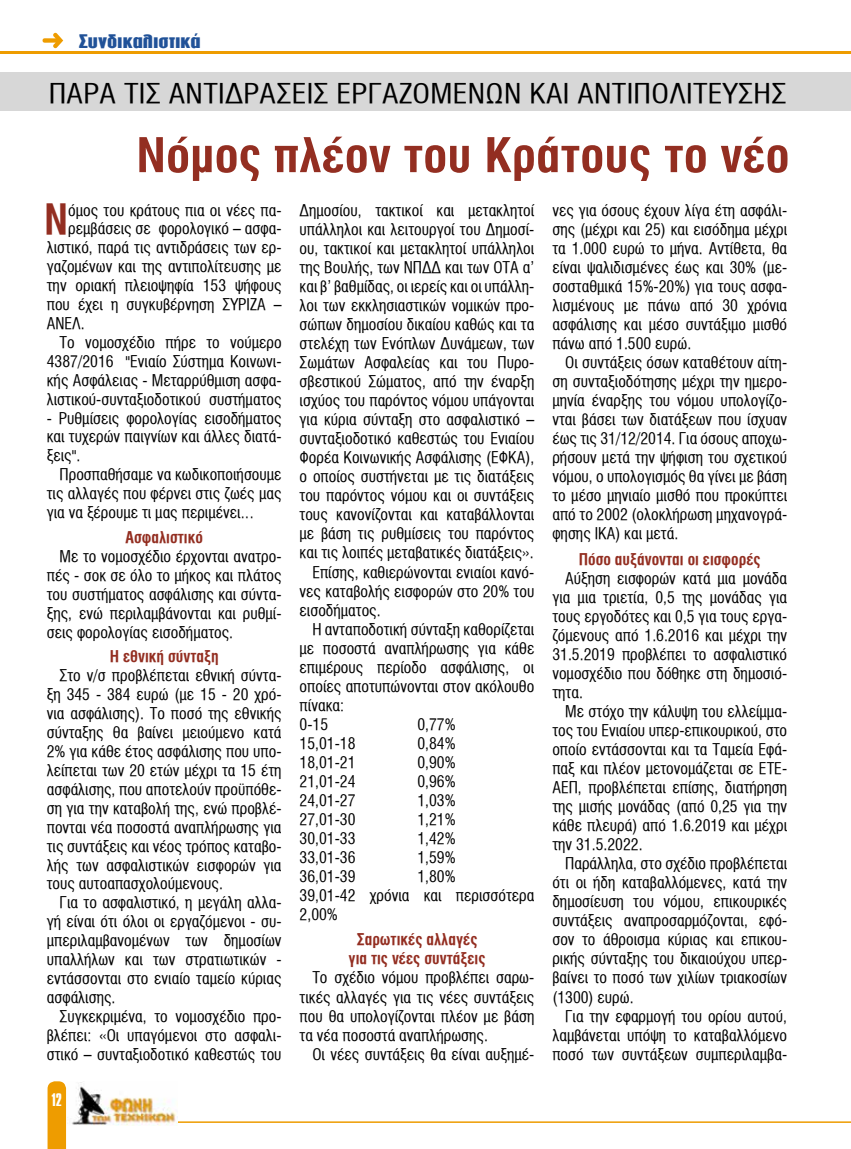
<style>
.page{position:relative;width:851px;height:1149px;background:#fff}
.page>*{position:absolute;margin:0;border:0;box-sizing:border-box;transform-origin:0 0}
.t1{font:48px "UB Helvetica Cond Bold";color:#932e21;scale:1.08 1}
.t2{font:41.7px "UB Helvetica Cond Bold";color:#932e21}
.t3{font:27.3px "UB Helvetica Cond";letter-spacing:.01em;color:#000;scale:1.13 1}
.t4{font:800 19.5px "CF Eteocles";color:#215298;scale:1.2 1}
.t5{font:16.2px/19px "UB Helvetica Cond";color:#000;text-align:justify}
.t6{font:16.2px/19.2px "UB Helvetica Cond Bold";color:#932e21;text-align:center}
.t7{font:15.6px "CF Compacta BT Roman";color:#fff}
</style>
<div class="page">
<hr style="left:129px;top:1120px;width:721px;height:2px;background:#ee9c00">
<svg style="left:43px;top:33px;width:20px;height:15px"></svg>
<img style="left:72px;top:1082px;width:105px;height:42px">
<hr style="left:0;top:52px;width:850px;height:2px;background:#ee9c00">
<svg style="left:48px;top:1081px;width:18px;height:67px"></svg>
<div style="left:0;top:72px;width:850px;height:39px;background:#d7d7d7"></div>
<p class="t4" style="left:79px;top:31px;width:103px">Συνδικαλιστικά</p>
<h3 class="t3" style="left:49px;top:79px;width:654px">ΠΑΡΑ ΤΙΣ ΑΝΤΙΔΡΑΣΕΙΣ ΕΡΓΑΖΟΜΕΝΩN ΚΑΙ ΑΝΤΙΠΟΛΙΤΕΥΣΗΣ</h3>
<h1 class="t1" style="left:136px;top:128px;width:606px">Νόμος πλέον του Κράτους το νέο</h1>
<h2 class="t2" style="left:44px;top:196px;width:26px">Ν</h2>
<p class="t5" style="left:68px;top:201px;width:215px">όμος του κράτους πια οι νέες πα-</p>
<p class="t5" style="left:68px;top:219px;width:215px">ρεμβάσεις σε φορολογικό – ασφα-</p>
<p class="t5" style="left:47px;top:238px;width:236px">λιστικό, παρά τις αντιδράσεις των ερ-</p>
<p class="t5" style="left:47px;top:257px;width:236px">γαζομένων και της αντιπολίτευσης με</p>
<p class="t5" style="left:47px;top:276px;width:236px">την οριακή πλειοψηφία 153 ψήφους</p>
<p class="t5" style="left:47px;top:295px;width:236px">που έχει η συγκυβέρνηση ΣΥΡΙΖΑ –</p>
<p class="t5" style="left:47px;top:314px;width:39px">ΑΝΕΛ.</p>
<p class="t5" style="left:60px;top:333px;width:223px">Το νομοσχέδιο πήρε το νούμερο</p>
<p class="t5" style="left:47px;top:352px;width:236px">4387/2016 "Ενιαίο Σύστημα Κοινωνι-</p>
<p class="t5" style="left:47px;top:370px;width:236px">κής Ασφάλειας - Μεταρρύθμιση ασφα-</p>
<p class="t5" style="left:47px;top:389px;width:236px">λιστικού-συνταξιοδοτικού συστήματος</p>
<p class="t5" style="left:47px;top:408px;width:236px">- Ρυθμίσεις φορολογίας εισοδήματος και τυχερών παιγνίων και άλλες διατά&shy;ξεις".</p>
<p class="t5" style="left:47px;top:465px;width:236px;text-indent:13px">Προσπαθήσαμε να κωδικοποιήσουμε τις αλλαγές που φέρνει στις ζωές μας για να ξέρουμε τι μας περιμένει…</p>
<p class="t6" style="left:125px;top:527px;width:79px">Ασφαλιστικό</p>
<p class="t5" style="left:47px;top:547px;width:236px;text-indent:13px">Με το νομοσχέδιο έρχονται ανατρο&shy;πές - σοκ σε όλο το μήκος και πλάτος του συστήματος ασφάλισης και σύντα&shy;ξης, ενώ περιλαμβάνονται και ρυθμί&shy;σεις φορολογίας εισοδήματος.</p>
<p class="t6" style="left:110px;top:647px;width:110px">Η εθνική σύνταξη</p>
<p class="t5" style="left:47px;top:666px;width:236px;text-indent:13px">Στο ν/σ προβλέπεται εθνική σύντα&shy;ξη 345 - 384 ευρώ (με 15 - 20 χρό&shy;νια ασφάλισης). Το ποσό της εθνικής σύνταξης θα βαίνει μειούμενο κατά 2% για κάθε έτος ασφάλισης που υπο&shy;λείπεται των 20 ετών μέχρι τα 15 έτη ασφάλισης, που αποτελούν προϋπόθε&shy;ση για την καταβολή της, ενώ προβλέ&shy;πονται νέα ποσοστά αναπλήρωσης για τις συντάξεις και νέος τρόπος καταβο&shy;λής των ασφαλιστικών εισφορών για τους αυτοαπασχολούμενους.</p>
<p class="t5" style="left:47px;top:893px;width:236px;text-indent:13px">Για το ασφαλιστικό, η μεγάλη αλλα&shy;γή είναι ότι όλοι οι εργαζόμενοι - συ&shy;μπεριλαμβανομένων των δημοσίων υπαλλήλων και των στρατιωτικών - εντάσσονται στο ενιαίο ταμείο κύριας ασφάλισης.</p>
<p class="t5" style="left:47px;top:1006px;width:236px;text-indent:13px">Συγκεκριμένα, το νομοσχέδιο προ&shy;βλέπει: «Οι υπαγόμενοι στο ασφαλι&shy;στικό – συνταξιοδοτικό καθεστώς του</p>
<p class="t7" style="left:52px;top:1090px;width:12px">12</p>
<p class="t5" style="left:299px;top:201px;width:236px">Δημοσίου, τακτικοί και μετακλητοί</p>
<p class="t5" style="left:299px;top:220px;width:236px">υπάλληλοι και λειτουργοί του Δημοσί-</p>
<p class="t5" style="left:299px;top:239px;width:236px">ου, τακτικοί και μετακλητοί υπάλληλοι</p>
<p class="t5" style="left:299px;top:258px;width:236px">της Βουλής, των ΝΠΔΔ και των ΟΤΑ α’</p>
<p class="t5" style="left:299px;top:277px;width:236px">και β’ βαθμίδας, οι ιερείς και οι υπάλλη-</p>
<p class="t5" style="left:299px;top:296px;width:236px">λοι των εκκλησιαστικών νομικών προ-</p>
<p class="t5" style="left:299px;top:315px;width:236px">σώπων δημοσίου δικαίου καθώς και τα</p>
<p class="t5" style="left:299px;top:334px;width:236px">στελέχη των Ενόπλων Δυνάμεων, των</p>
<p class="t5" style="left:299px;top:353px;width:236px">Σωμάτων Ασφαλείας και του Πυρο-</p>
<p class="t5" style="left:299px;top:372px;width:236px">σβεστικού Σώματος, από την έναρξη</p>
<p class="t5" style="left:299px;top:391px;width:236px">ισχύος του παρόντος νόμου υπάγονται</p>
<p class="t5" style="left:299px;top:410px;width:236px">για κύρια σύνταξη στο ασφαλιστικό –</p>
<p class="t5" style="left:299px;top:429px;width:236px">συνταξιοδοτικό καθεστώς του Ενιαίου</p>
<p class="t5" style="left:299px;top:448px;width:236px">Φορέα Κοινωνικής Ασφάλισης (ΕΦΚΑ),</p>
<p class="t5" style="left:299px;top:467px;width:236px">ο οποίος συστήνεται με τις διατάξεις</p>
<p class="t5" style="left:299px;top:486px;width:236px">του παρόντος νόμου και οι συντάξεις</p>
<p class="t5" style="left:299px;top:505px;width:236px">τους κανονίζονται και καταβάλλονται</p>
<p class="t5" style="left:299px;top:524px;width:236px">με βάση τις ρυθμίσεις του παρόντος</p>
<p class="t5" style="left:299px;top:543px;width:235px">και τις λοιπές μεταβατικές διατάξεις».</p>
<p class="t5" style="left:312px;top:562px;width:223px">Επίσης, καθιερώνονται ενιαίοι κανό-</p>
<p class="t5" style="left:299px;top:581px;width:236px">νες καταβολής εισφορών στο 20% του</p>
<p class="t5" style="left:299px;top:600px;width:83px">εισοδήματος.</p>
<p class="t5" style="left:312px;top:619px;width:223px">Η ανταποδοτική σύνταξη καθορίζεται</p>
<p class="t5" style="left:299px;top:638px;width:236px">με ποσοστά αναπλήρωσης για κάθε</p>
<p class="t5" style="left:299px;top:657px;width:236px">επιμέρους περίοδο ασφάλισης, οι</p>
<p class="t5" style="left:299px;top:676px;width:236px">οποίες αποτυπώνονται στον ακόλουθο</p>
<p class="t5" style="left:299px;top:695px;width:46px">πίνακα:</p>
<p class="t5" style="left:299px;top:714px;width:30px">0-15</p>
<p class="t5" style="left:417px;top:714px;width:40px">0,77%</p>
<p class="t5" style="left:299px;top:733px;width:57px">15,01-18</p>
<p class="t5" style="left:417px;top:733px;width:40px">0,84%</p>
<p class="t5" style="left:299px;top:752px;width:57px">18,01-21</p>
<p class="t5" style="left:417px;top:752px;width:40px">0,90%</p>
<p class="t5" style="left:299px;top:771px;width:57px">21,01-24</p>
<p class="t5" style="left:417px;top:771px;width:40px">0,96%</p>
<p class="t5" style="left:299px;top:790px;width:57px">24,01-27</p>
<p class="t5" style="left:417px;top:790px;width:40px">1,03%</p>
<p class="t5" style="left:299px;top:809px;width:57px">27,01-30</p>
<p class="t5" style="left:417px;top:809px;width:40px">1,21%</p>
<p class="t5" style="left:299px;top:828px;width:57px">30,01-33</p>
<p class="t5" style="left:417px;top:828px;width:40px">1,42%</p>
<p class="t5" style="left:299px;top:847px;width:57px">33,01-36</p>
<p class="t5" style="left:417px;top:847px;width:40px">1,59%</p>
<p class="t5" style="left:299px;top:866px;width:57px">36,01-39</p>
<p class="t5" style="left:299px;top:866px;width:236px;text-align:left;text-indent:118px">1,80%<br>39,01-42 χρόνια και περισσότερα<br>2,00%</p>
<p class="t6" style="left:348px;top:929px;width:138px">Σαρωτικές αλλαγές για τις νέες συντάξεις</p>
<p class="t5" style="left:299px;top:968px;width:236px;text-indent:13px">Το σχέδιο νόμου προβλέπει σαρω&shy;τικές αλλαγές για τις νέες συντάξεις που θα υπολογίζονται πλέον με βάση τα νέα ποσοστά αναπλήρωσης.</p>
<p class="t5" style="left:312px;top:1044px;width:223px">Οι νέες συντάξεις θα είναι αυξημέ-</p>
<p class="t5" style="left:552px;top:201px;width:236px">νες για όσους έχουν λίγα έτη ασφάλι&shy;σης (μέχρι και 25) και εισόδημα μέχρι τα 1.000 ευρώ το μήνα. Αντίθετα, θα είναι ψαλιδισμένες έως και 30% (με&shy;σοσταθμικά 15%-20%) για τους ασφα&shy;λισμένους με πάνω από 30 χρόνια ασφάλισης και μέσο συντάξιμο μισθό πάνω από 1.500 ευρώ.</p>
<p class="t5" style="left:552px;top:353px;width:236px;text-indent:13px">Οι συντάξεις όσων καταθέτουν αίτη&shy;ση συνταξιοδότησης μέχρι την ημερο&shy;μηνία έναρξης του νόμου υπολογίζο&shy;νται βάσει των διατάξεων που ίσχυαν έως τις 31/12/2014. Για όσους αποχω&shy;ρήσουν μετά την ψήφιση του σχετικού νόμου, ο υπολογισμός θα γίνει με βάση το μέσο μηνιαίο μισθό που προκύπτει από το 2002 (ολοκλήρωση μηχανογρά&shy;φησης ΙΚΑ) και μετά.</p>
<p class="t6" style="left:578px;top:549px;width:183px">Πόσο αυξάνονται οι εισφορές</p>
<p class="t5" style="left:552px;top:568px;width:236px;text-indent:13px">Αύξηση εισφορών κατά μια μονάδα για μια τριετία, 0,5 της μονάδας για τους εργοδότες και 0,5 για τους εργα&shy;ζόμενους από 1.6.2016 και μέχρι την 31.5.2019 προβλέπει το ασφαλιστικό νομοσχέδιο που δόθηκε στη δημοσιό&shy;τητα.</p>
<p class="t5" style="left:552px;top:701px;width:236px;text-indent:13px">Με στόχο την κάλυψη του ελλείμμα&shy;τος του Ενιαίου υπερ-επικουρικού, στο οποίο εντάσσονται και τα Ταμεία Εφά&shy;παξ και πλέον μετονομάζεται σε ΕΤΕ-ΑΕΠ, προβλέπεται επίσης, διατήρηση της μισής μονάδας (από 0,25 για την κάθε πλευρά) από 1.6.2019 και μέχρι την 31.5.2022.</p>
<p class="t5" style="left:552px;top:854px;width:236px;text-indent:13px">Παράλληλα, στο σχέδιο προβλέπεται ότι οι ήδη καταβαλλόμενες, κατά την δημοσίευση του νόμου, επικουρικές συντάξεις αναπροσαρμόζονται, εφό&shy;σον το άθροισμα κύριας και επικου&shy;ρικής σύνταξης του δικαιούχου υπερ&shy;βαίνει το ποσό των χιλίων τριακοσίων (1300) ευρώ.</p>
<p class="t5" style="left:552px;top:1006px;width:236px;text-indent:13px">Για την εφαρμογή του ορίου αυτού, λαμβάνεται υπόψη το καταβαλλόμενο ποσό των συντάξεων συμπεριλαμβα-</p>
</div>
